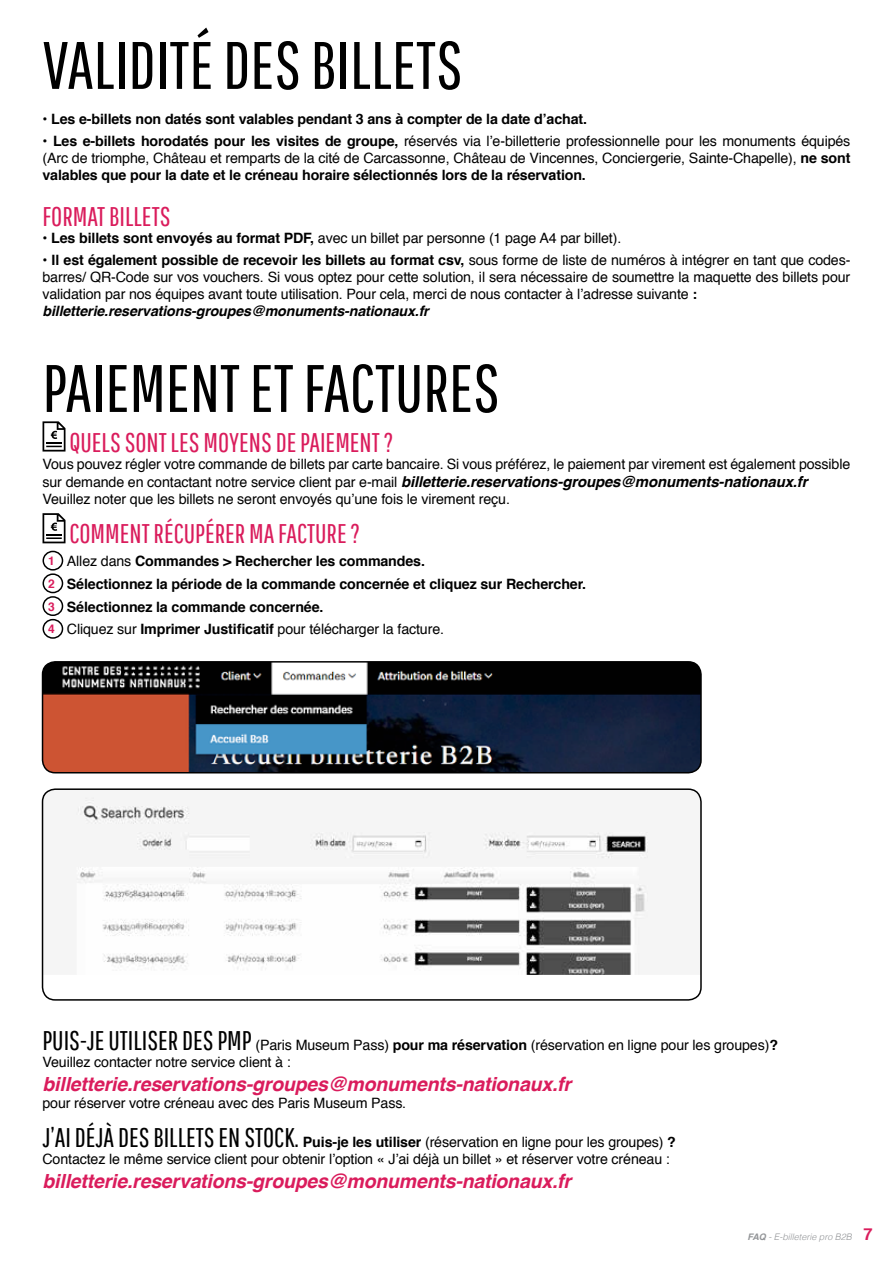
<style>
.page{position:relative;width:893px;height:1263px;background:#fff}
.page>*{position:absolute;margin:0;border:0;box-sizing:border-box;transform-origin:0 0}
.t1{font:66.9px "Pathway Gothic One";color:#000}
.t2{font:27px "Pathway Gothic One";color:#da1c5c}
.t3{font:italic 700 19.5px "Helvetica";letter-spacing:-.01em;color:#da1c5c}
.t4{font:700 16.5px "Helvetica";color:#da1c5c}
.t5{font:italic 700 15px "Helvetica";letter-spacing:-.01em;color:#000}
.t6{font:14.25px/17.1px "Helvetica";letter-spacing:-.01em;color:#000}
.t7{font:700 14.25px/22.6px "Helvetica";letter-spacing:-.01em;color:#000}
.t8{font:italic 300 9px "Helvetica";color:#939598}
.s1{font-weight:700}
.s2{font-weight:700;font-style:italic}
.s3{font-weight:400;font-style:normal;font-size:14.25px}
.s4{font-size:12px;color:#da1c5c}
.s5{font-weight:400}
.s6{font-family:"Pathway Gothic One";font-size:27px}
</style>
<div class="page">
<svg style="left:43px;top:421px;width:23px;height:30px"></svg>
<svg style="left:43px;top:513px;width:23px;height:30px"></svg>
<div style="left:43px;top:551px;width:20px;height:20px;border:2px solid #000;border-radius:50%"></div>
<div style="left:43px;top:573px;width:20px;height:20px;border:2px solid #000;border-radius:50%"></div>
<div style="left:43px;top:596px;width:20px;height:20px;border:2px solid #000;border-radius:50%"></div>
<div style="left:43px;top:619px;width:20px;height:20px;border:2px solid #000;border-radius:50%"></div>
<img style="left:43px;top:662px;width:658px;height:111px">
<div style="left:42px;top:661px;width:660px;height:112px;border:2px solid #000;border-radius:13px"></div>
<img style="left:43px;top:791px;width:656px;height:184px">
<div style="left:42px;top:788px;width:660px;height:213px;border:2px solid #000;border-radius:13px"></div>
<h1 class="t1" style="left:43px;top:25px;width:422px">VALIDITÉ DES BILLETS</h1>
<p class="t7" style="left:43px;top:108px;width:546px">• Les e-billets non datés sont valables pendant 3 ans à compter de la date d’achat.</p>
<p class="t6" style="left:43px;top:132px;width:809px;text-align:justify"><span class="s1">• Les e-billets horodatés pour les visites de groupe,</span> réservés via l’e-billetterie professionnelle pour les monuments équipés (Arc de triomphe, Château et remparts de la cité de Carcassonne, Château de Vincennes, Conciergerie, Sainte-Chapelle), <span class="s1">ne sont valables que pour la date et le créneau horaire sélectionnés lors de la réservation.</span></p>
<h2 class="t2" style="left:43px;top:200px;width:129px">FORMAT BILLETS</h2>
<p class="t6" style="left:43px;top:230px;width:580px"><span class="s1">• Les billets sont envoyés au format PDF,</span> avec un billet par personne (1 page A4 par billet).</p>
<p class="t6" style="left:43px;top:252px;width:809px"><span class="s1">• Il est également possible de recevoir les billets au format csv,</span> sous forme de liste de numéros à intégrer en tant que codes&shy;barres/ QR-Code sur vos vouchers. Si vous optez pour cette solution, il sera nécessaire de soumettre la maquette des billets pour validation par nos équipes avant toute utilisation. Pour cela, merci de nous contacter à l’adresse suivante <span class="s1">: </span><span class="s2">billetterie.reservations-groupes@monuments-nationaux.fr</span></p>
<h1 class="t1" style="left:43px;top:348px;width:459px">PAIEMENT ET FACTURES</h1>
<h2 class="t2" style="left:69px;top:426px;width:326px">QUELS SONT LES MOYENS DE PAIEMENT ?</h2>
<p class="t6" style="left:43px;top:455px;width:809px">Vous pouvez régler votre commande de billets par carte bancaire. Si vous préférez, le paiement par virement est également possible</p>
<p class="t5" style="left:43px;top:469px;width:767px"><span class="s3">sur demande en contactant notre service client par e-mail</span> billetterie.reservations-groupes@monuments-nationaux.fr</p>
<p class="t6" style="left:43px;top:491px;width:469px">Veuillez noter que les billets ne seront envoyés qu’une fois le virement reçu.</p>
<h2 class="t2" style="left:69px;top:518px;width:292px">COMMENT RÉCUPÉRER MA FACTURE ?</h2>
<p class="t7" style="left:48px;top:550px;width:540px"><span class="s4">1</span> <span class="s5">Allez dans</span> Commandes &gt; Rechercher les commandes.<br><span class="s4">2</span> Sélectionnez la période de la commande concernée et cliquez sur Rechercher.<br><span class="s4">3</span> Sélectionnez la commande concernée.<br><span class="s4">4</span> <span class="s5">Cliquez sur</span> Imprimer Justificatif <span class="s5">pour télécharger la facture.</span></p>
<p class="t6" style="left:43px;top:1037px;width:737px"><span class="s6">PUIS-JE UTILISER DES PMP</span> (Paris Museum Pass) <span class="s1">pour ma réservation</span> (réservation en ligne pour les groupes)<span class="s1">?<br></span>Veuillez contacter notre service client à :</p>
<h3 class="t3" style="left:43px;top:1068px;width:530px">billetterie.reservations-groupes@monuments-nationaux.fr</h3>
<p class="t6" style="left:43px;top:1094px;width:365px">pour réserver votre créneau avec des Paris Museum Pass.</p>
<p class="t6" style="left:43px;top:1134px;width:635px"><span class="s6">J’AI DÉJÀ DES BILLETS EN STOCK.</span> <span class="s1">Puis-je les utiliser</span> (réservation en ligne pour les groupes) <span class="s1">?<br></span>Contactez le même service client pour obtenir l’option « J’ai déjà un billet » et réserver votre créneau :</p>
<h3 class="t3" style="left:43px;top:1165px;width:530px">billetterie.reservations-groupes@monuments-nationaux.fr</h3>
<p class="t8" style="left:747px;top:1229px;width:106px"><span class="s1">FAQ</span> - E-billeterie pro B2B</p>
<p class="t4" style="left:864px;top:1221px;width:11px">7</p>
</div>
